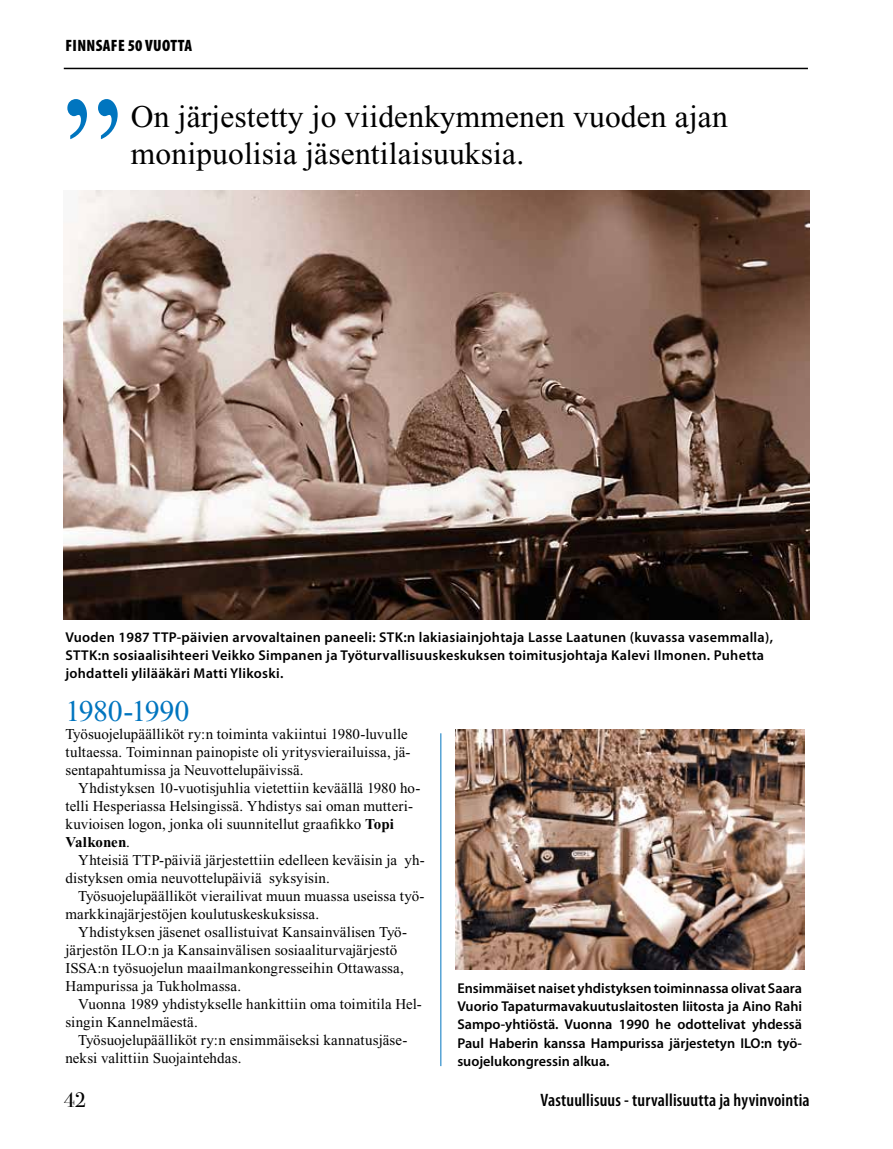
<style>
.page{position:relative;width:893px;height:1149px;background:#fff}
.page>*{position:absolute;margin:0;border:0;box-sizing:border-box;transform-origin:0 0}
.t1{font:158.55px "Times New Roman";color:#0075bf;scale:.83 1}
.t2{font:31.5px/37.5px "Times New Roman";letter-spacing:.005em;color:#000}
.t3{font:30px "Times New Roman";letter-spacing:-.015em;color:#0075bf}
.t4{font:21px "Bodoni Svty Two ITCTT";color:#000}
.t5{font:600 condensed 18px "Myriad Pro";letter-spacing:.01em;color:#000}
.t6{font:900 condensed 16.5px "Myriad Pro";letter-spacing:.02em;color:#000}
.t7{font:15px/18px "Times New Roman";letter-spacing:.005em;color:#000}
.t8{font:600 14.25px/18px "Myriad Pro";letter-spacing:.02em;color:#000}
.s1{font-weight:700}
</style>
<div class="page">
<hr style="left:64px;top:68px;width:744px;height:1px;background:#000">
<img style="left:63px;top:190px;width:747px;height:429px">
<img style="left:456px;top:729px;width:348px;height:240px">
<hr style="left:440px;top:733px;width:1px;height:332px;background:#0075bf">
<p class="t6" style="left:66px;top:36px;width:128px">FINNSAFE 50 VUOTTA</p>
<h1 class="t1" style="left:63px;top:67px;width:72px">”</h1>
<h2 class="t2" style="left:131px;top:98px;width:598px">On järjestetty jo viidenkymmenen vuoden ajan monipuolisia jäsentilaisuuksia.</h2>
<p class="t8" style="left:65px;top:628px;width:709px">Vuoden 1987 TTP-päivien arvovaltainen paneeli: STK:n lakiasiainjohtaja Lasse Laatunen (kuvassa vasemmalla),<br>STTK:n sosiaalisihteeri Veikko Simpanen ja Työturvallisuuskeskuksen toimitusjohtaja Kalevi Ilmonen. Puhetta johdatteli ylilääkäri Matti Ylikoski.</p>
<h3 class="t3" style="left:65px;top:694px;width:126px">1980-1990</h3>
<p class="t7" style="left:65px;top:724px;width:346px">Työsuojelupäälliköt ry:n toiminta vakiintui 1980-luvulle tultaessa. Toiminnan painopiste oli yritysvierailuissa, jä&shy;sentapahtumissa ja Neuvottelupäivissä.</p>
<p class="t7" style="left:65px;top:778px;width:356px;text-indent:13px">Yhdistyksen 10-vuotisjuhlia vietettiin keväällä 1980 ho&shy;telli Hesperiassa Helsingissä. Yhdistys sai oman mutteri&shy;kuvioisen logon, jonka oli suunnitellut graafikko <span class="s1">Topi Valkonen</span>.</p>
<p class="t7" style="left:65px;top:850px;width:361px;text-indent:13px">Yhteisiä TTP-päiviä järjestettiin edelleen keväisin ja yh&shy;distyksen omia neuvottelupäiviä syksyisin.</p>
<p class="t7" style="left:65px;top:886px;width:361px;text-indent:13px">Työsuojelupäälliköt vierailivat muun muassa useissa työ&shy;markkinajärjestöjen koulutuskeskuksissa.</p>
<p class="t7" style="left:65px;top:922px;width:343px;text-indent:13px">Yhdistyksen jäsenet osallistuivat Kansainvälisen Työ&shy;järjestön ILO:n ja Kansainvälisen sosiaaliturvajärjestö ISSA:n työsuojelun maailmankongresseihin Ottawassa, Hampurissa ja Tukholmassa.</p>
<p class="t7" style="left:65px;top:994px;width:358px;text-indent:13px">Vuonna 1989 yhdistykselle hankittiin oma toimitila Hel&shy;singin Kannelmäestä.</p>
<p class="t7" style="left:65px;top:1030px;width:343px;text-indent:13px">Työsuojelupäälliköt ry:n ensimmäiseksi kannatusjäse&shy;neksi valittiin Suojaintehdas.</p>
<p class="t8" style="left:457px;top:979px;width:346px;text-align:justify">Ensimmäiset naiset yhdistyksen toiminnassa olivat Saara Vuorio Tapaturmavakuutuslaitosten liitosta ja Aino Rahi Sampo-yhtiöstä. Vuonna 1990 he odottelivat yhdessä Paul Haberin kanssa Hampurissa järjestetyn ILO:n työ&shy;suojelukongressin alkua.</p>
<h3 class="t4" style="left:64px;top:1082px;width:24px">42</h3>
<p class="t5" style="left:541px;top:1089px;width:271px">Vastuullisuus - turvallisuutta ja hyvinvointia</p>
</div>
